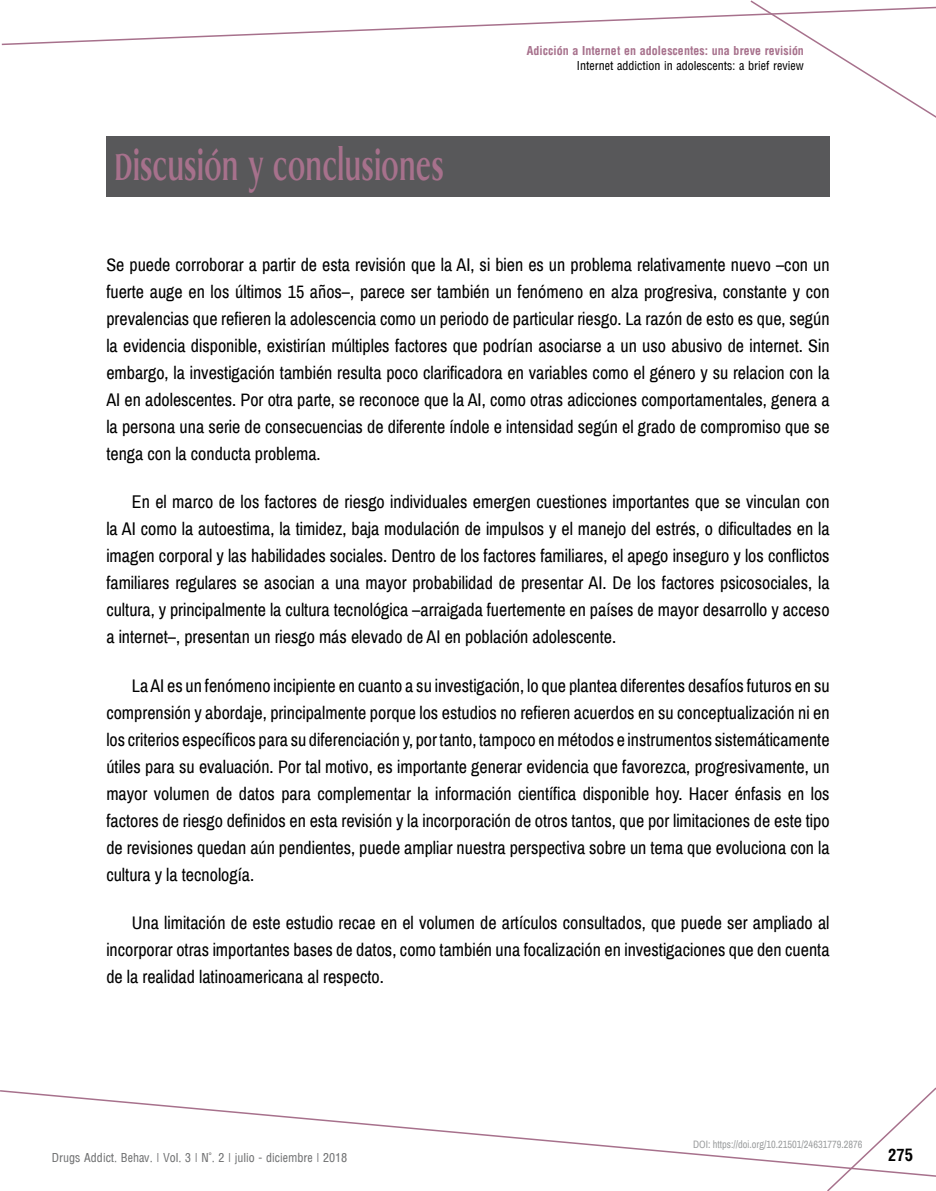
<style>
.page{position:relative;width:936px;height:1191px;background:#fff}
.page>*{position:absolute;margin:0;border:0;box-sizing:border-box;transform-origin:0 0}
.t1{font:700 37.5px "Griffon Condensed";letter-spacing:.02em;color:#a7718c}
.t2{font:18px/27px "Archivo Narrow";color:#000;text-align:justify}
.t3{font:700 condensed 16.5px "Arena";color:#000}
.t4{font:12px "Arena Condensed";color:#707172}
.t5{font:700 condensed 12px "Arena";color:#a7718c}
.t6{font:12px "Arena Condensed";color:#000}
.t7{font:10.5px "Archivo Narrow";color:#9c9e9f}
</style>
<div class="page">
<svg style="left:1px;top:0;width:934px;height:117px"></svg>
<svg style="left:0;top:1090px;width:825px;height:77px"></svg>
<svg style="left:825px;top:1088px;width:110px;height:103px"></svg>
<div style="left:106px;top:136px;width:723px;height:61px;background:#58585a"></div>
<h1 class="t1" style="left:115px;top:141px;width:330px">Discusión y conclusiones</h1>
<p class="t5" style="left:526px;top:44px;width:278px">Adicción a Internet en adolescentes: una breve revisión</p>
<p class="t6" style="left:576px;top:58px;width:229px">Internet addiction in adolescents: a brief review</p>
<p class="t2" style="left:106px;top:251px;width:724px">Se puede corroborar a partir de esta revisión que la AI, si bien es un problema relativamente nuevo –con un fuerte auge en los últimos 15 años–, parece ser también un fenómeno en alza progresiva, constante y con prevalencias que refieren la adolescencia como un periodo de particular riesgo. La razón de esto es que, según la evidencia disponible, existirían múltiples factores que podrían asociarse a un uso abusivo de internet. Sin embargo, la investigación también resulta poco clarificadora en variables como el género y su relacion con la AI en adolescentes. Por otra parte, se reconoce que la AI, como otras adicciones comportamentales, genera a la persona una serie de consecuencias de diferente índole e intensidad según el grado de compromiso que se tenga con la conducta problema.</p>
<p class="t2" style="left:106px;top:489px;width:724px;text-indent:26px">En el marco de los factores de riesgo individuales emergen cuestiones importantes que se vinculan con la AI como la autoestima, la timidez, baja modulación de impulsos y el manejo del estrés, o dificultades en la imagen corporal y las habilidades sociales. Dentro de los factores familiares, el apego inseguro y los conflictos familiares regulares se asocian a una mayor probabilidad de presentar AI. De los factores psicosociales, la cultura, y principalmente la cultura tecnológica –arraigada fuertemente en países de mayor desarrollo y acceso a internet–, presentan un riesgo más elevado de AI en población adolescente.</p>
<p class="t2" style="left:106px;top:672px;width:724px;text-indent:26px">La AI es un fenómeno incipiente en cuanto a su investigación, lo que plantea diferentes desafíos futuros en su comprensión y abordaje, principalmente porque los estudios no refieren acuerdos en su conceptualización ni en los criterios específicos para su diferenciación y, por tanto, tampoco en métodos e instrumentos sistemáticamente útiles para su evaluación. Por tal motivo, es importante generar evidencia que favorezca, progresivamente, un mayor volumen de datos para complementar la información científica disponible hoy. Hacer énfasis en los factores de riesgo definidos en esta revisión y la incorporación de otros tantos, que por limitaciones de este tipo de revisiones quedan aún pendientes, puede ampliar nuestra perspectiva sobre un tema que evoluciona con la cultura y la tecnología.</p>
<p class="t2" style="left:106px;top:909px;width:724px;text-indent:26px">Una limitación de este estudio recae en el volumen de artículos consultados, que puede ser ampliado al incorporar otras importantes bases de datos, como también una focalización en investigaciones que den cuenta de la realidad latinoamericana al respecto.</p>
<p class="t7" style="left:693px;top:1138px;width:171px">DOI: https://doi.org/10.21501/24631779.2876</p>
<p class="t4" style="left:52px;top:1150px;width:297px">Drugs Addict. Behav. | Vol. 3 | N°. 2 | julio - diciembre | 2018</p>
<p class="t3" style="left:888px;top:1145px;width:26px">275</p>
</div>
